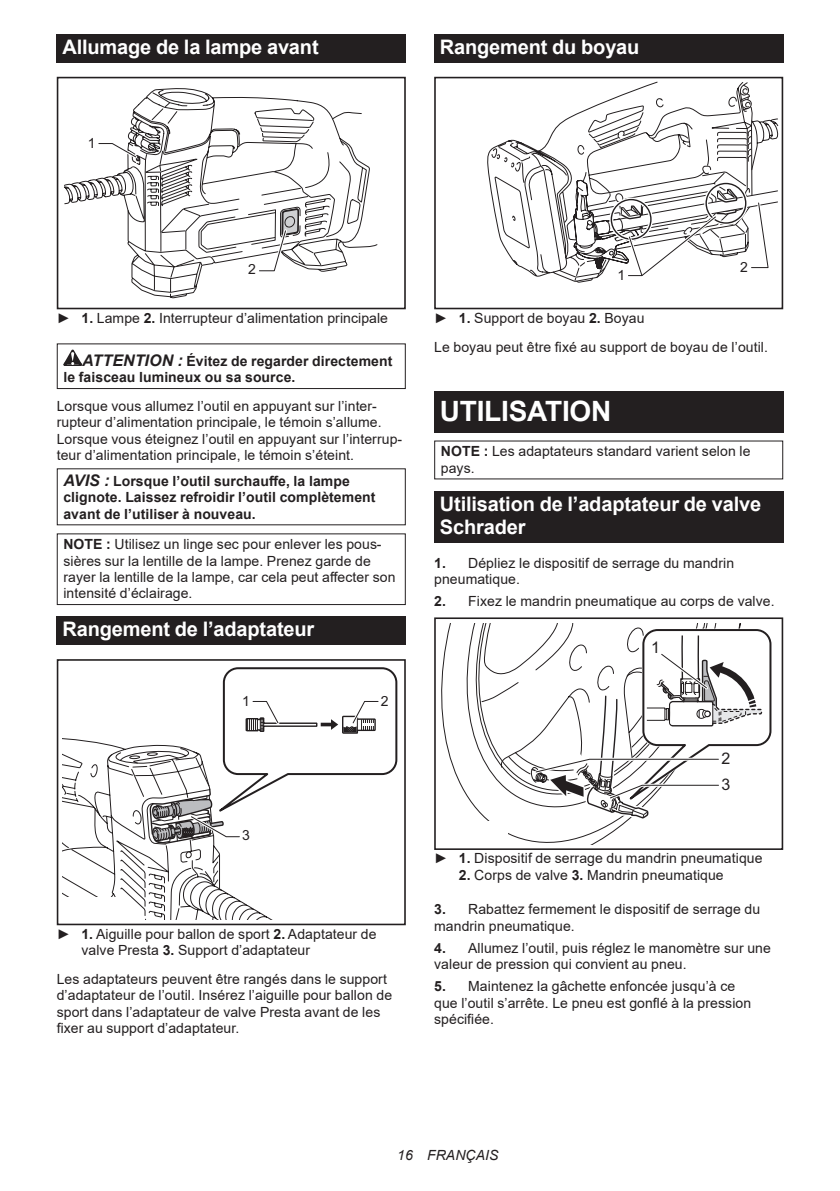
<style>
.page{position:relative;width:840px;height:1191px;background:#fff}
.page>*{position:absolute;margin:0;border:0;box-sizing:border-box;transform-origin:0 0}
.t1{font:700 28px "Arial";letter-spacing:-.01em;color:#fff}
.t2{font:700 20px/23.4px "Arial";letter-spacing:-.01em;color:#fff}
.t3{font:16px/26px "Arial";color:#231f20}
.t4{font:14px/16.4px "Arial";letter-spacing:.005em;color:#231f20}
.t5{font:700 14px/16.4px "Arial";letter-spacing:.005em;color:#231f20}
.t6{font:italic 14px "Arial";letter-spacing:.005em;color:#231f20}
.s1{font-weight:700}
.s2{font-style:italic;font-size:16px}
</style>
<div class="page">
<div style="left:57px;top:34px;width:348px;height:29px;background:#231f20"></div>
<svg style="left:64px;top:88px;width:285px;height:211px"></svg>
<div style="left:57px;top:281px;width:73px;height:28px;background:#fff"></div>
<div style="left:57px;top:77px;width:348px;height:232px;border:2px solid #231f20"></div>
<svg style="left:96px;top:140px;width:44px;height:22px"></svg>
<svg style="left:176px;top:112px;width:201px;height:162px"></svg>
<svg style="left:63px;top:349px;width:19px;height:17px"></svg>
<div style="left:57px;top:343px;width:348px;height:46px;border:1px solid #231f20"></div>
<div style="left:57px;top:533px;width:348px;height:72px;border:1px solid #231f20"></div>
<div style="left:57px;top:616px;width:348px;height:29px;background:#231f20"></div>
<div style="left:57px;top:659px;width:348px;height:266px;border:2px solid #231f20"></div>
<svg style="left:62px;top:667px;width:336px;height:252px"></svg>
<div style="left:434px;top:34px;width:348px;height:29px;background:#231f20"></div>
<svg style="left:487px;top:139px;width:50px;height:138px"></svg>
<svg style="left:537px;top:81px;width:213px;height:198px"></svg>
<svg style="left:566px;top:98px;width:212px;height:185px"></svg>
<div style="left:434px;top:77px;width:348px;height:232px;border:2px solid #231f20"></div>
<svg style="left:573px;top:164px;width:204px;height:116px"></svg>
<div style="left:434px;top:391px;width:348px;height:41px;background:#231f20"></div>
<div style="left:434px;top:491px;width:348px;height:51px;background:#231f20"></div>
<svg style="left:441px;top:623px;width:58px;height:198px"></svg>
<div style="left:434px;top:617px;width:348px;height:233px;border:2px solid #231f20"></div>
<svg style="left:499px;top:617px;width:274px;height:233px"></svg>
<h2 class="t2" style="left:62px;top:36px;width:257px">Allumage de la lampe avant</h2>
<p class="t4" style="left:88px;top:135px;width:9px">1</p>
<h2 class="t2" style="left:439px;top:36px;width:201px">Rangement du boyau</h2>
<p class="t4" style="left:248px;top:261px;width:9px">2</p>
<p class="t4" style="left:57px;top:310px;width:332px">► <span class="s1">1.</span> Lampe <span class="s1">2.</span> Interrupteur d’alimentation principale</p>
<p class="t5" style="left:63px;top:353px;width:330px;text-indent:19px"><span class="s2">ATTENTION :</span> Évitez de regarder directement le faisceau lumineux ou sa source.</p>
<p class="t4" style="left:57px;top:398px;width:347px">Lorsque vous allumez l’outil en appuyant sur l’inter&shy;rupteur d’alimentation principale, le témoin s’allume.<br>Lorsque vous éteignez l’outil en appuyant sur l’interrup&shy;teur d’alimentation principale, le témoin s’éteint.</p>
<p class="t5" style="left:63px;top:473px;width:313px"><span class="s2">AVIS :</span> Lorsque l’outil surchauffe, la lampe clignote. Laissez refroidir l’outil complètement avant de l’utiliser à nouveau.</p>
<p class="t4" style="left:63px;top:536px;width:333px"><span class="s1">NOTE :</span> Utilisez un linge sec pour enlever les pous&shy;sières sur la lentille de la lampe. Prenez garde de rayer la lentille de la lampe, car cela peut affecter son intensité d’éclairage.</p>
<h2 class="t2" style="left:62px;top:618px;width:253px">Rangement de l’adaptateur</h2>
<p class="t4" style="left:242px;top:692px;width:9px">1</p>
<p class="t4" style="left:380px;top:693px;width:9px">2</p>
<p class="t4" style="left:242px;top:827px;width:9px">3</p>
<p class="t4" style="left:81px;top:925px;width:296px;text-indent:-25px">► <span class="s1">1.</span> Aiguille pour ballon de sport <span class="s1">2.</span> Adaptateur de valve Presta <span class="s1">3.</span> Support d’adaptateur</p>
<p class="t4" style="left:57px;top:970px;width:337px">Les adaptateurs peuvent être rangés dans le support d’adaptateur de l’outil. Insérez l’aiguille pour ballon de sport dans l’adaptateur de valve Presta avant de les fixer au support d’adaptateur.</p>
<p class="t4" style="left:617px;top:267px;width:9px">1</p>
<p class="t4" style="left:739px;top:259px;width:9px">2</p>
<p class="t4" style="left:434px;top:303px;width:335px;line-height:28.8px">► <span class="s1">1.</span> Support de boyau <span class="s1">2.</span> Boyau<br>Le boyau peut être fixé au support de boyau de l’outil.</p>
<h1 class="t1" style="left:439px;top:391px;width:173px">UTILISATION</h1>
<p class="t4" style="left:440px;top:443px;width:311px"><span class="s1">NOTE :</span> Les adaptateurs standard varient selon le pays.</p>
<h2 class="t2" style="left:439px;top:492px;width:322px">Utilisation de l’adaptateur de valve<br>Schrader</h2>
<p class="t4" style="left:434px;top:554px;width:301px"><span class="s1">1.</span> Dépliez le dispositif de serrage du mandrin pneumatique.</p>
<p class="t4" style="left:434px;top:593px;width:342px"><span class="s1">2.</span> Fixez le mandrin pneumatique au corps de valve.</p>
<p class="t3" style="left:651px;top:634px;width:10px">1</p>
<p class="t3" style="left:721px;top:745px;width:10px">2<br>3</p>
<p class="t4" style="left:434px;top:850px;width:330px">► <span class="s1">1.</span> Dispositif de serrage du mandrin pneumatique</p>
<p class="t4" style="left:458px;top:866px;width:266px"><span class="s1">2.</span> Corps de valve <span class="s1">3.</span> Mandrin pneumatique</p>
<p class="t4" style="left:434px;top:901px;width:327px"><span class="s1">3.</span> Rabattez fermement le dispositif de serrage du mandrin pneumatique.</p>
<p class="t4" style="left:434px;top:939px;width:338px"><span class="s1">4.</span> Allumez l’outil, puis réglez le manomètre sur une valeur de pression qui convient au pneu.</p>
<p class="t4" style="left:434px;top:978px;width:318px"><span class="s1">5.</span> Maintenez la gâchette enfoncée jusqu’à ce que l’outil s’arrête. Le pneu est gonflé à la pression spécifiée.</p>
<p class="t6" style="left:397px;top:1146px;width:103px">16 FRANÇAIS</p>
</div>
